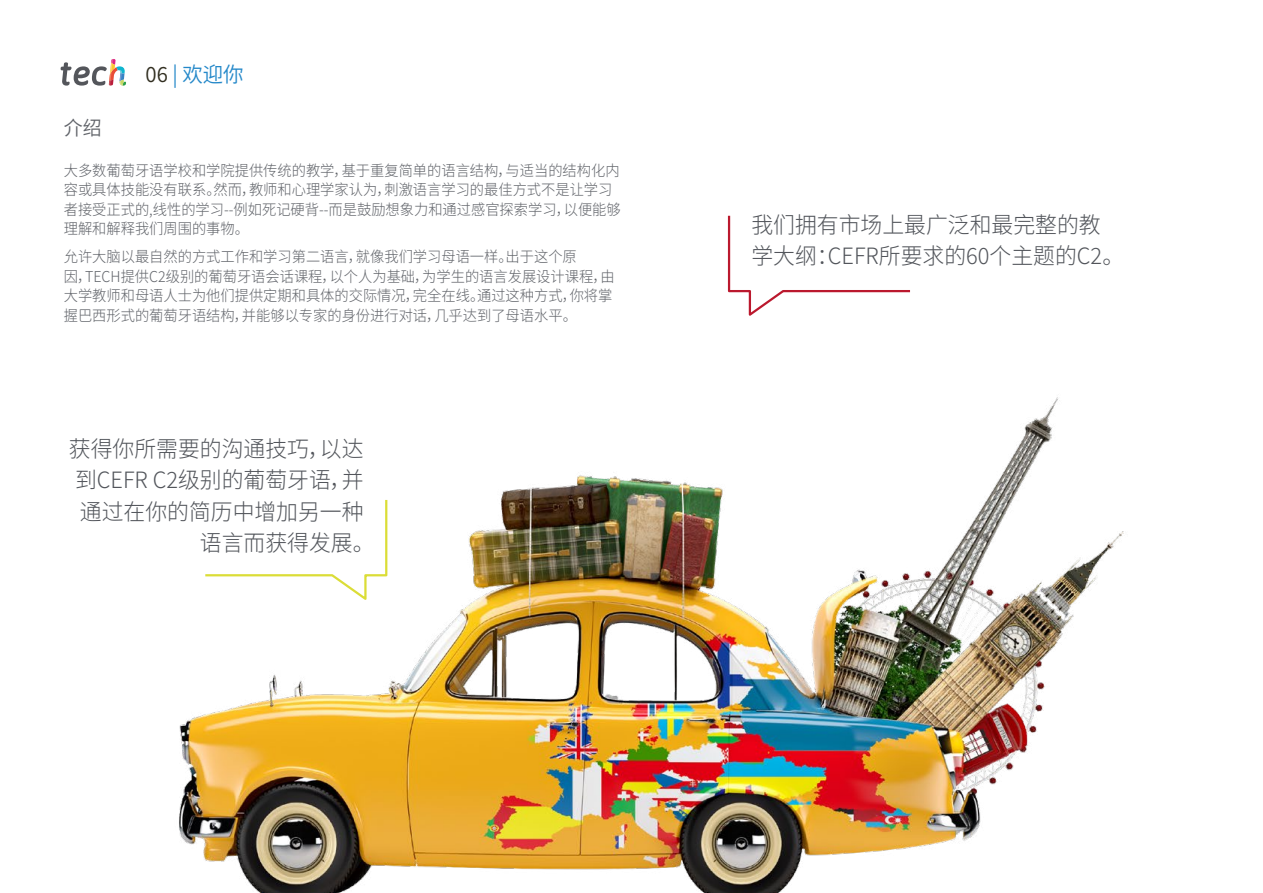
<style>
.page{position:relative;width:1263px;height:893px;background:#fff}
.page>*{position:absolute;margin:0;border:0;box-sizing:border-box;transform-origin:0 0}
.t1{font:300 22.5px/31.5px "Source Han Sans CN";color:#52555b}
.t2{font:21px "Source Han Sans CN";color:#2488c9}
.t3{font:19.5px "Source Han Sans CN";color:#61646a}
.t4{font:300 15px/19.5px "Source Han Sans CN";color:#61646a;scale:.95 1}
.s1{color:#312e20}
</style>
<div class="page">
<svg style="left:61px;top:59px;width:65px;height:27px"></svg>
<img style="left:179px;top:397px;width:945px;height:496px">
<svg style="left:203px;top:498px;width:185px;height:105px"></svg>
<svg style="left:727px;top:215px;width:183px;height:101px"></svg>
<h3 class="t3" style="left:64px;top:116px;width:39px">介绍</h3>
<h2 class="t2" style="left:146px;top:63px;width:99px"><span class="s1">06</span> | 欢迎你</h2>
<p class="t4" style="left:64px;top:161px;width:588px">大多数葡萄牙语学校和学院提供传统的教学，基于重复简单的语言结构，与适当的结构化内容或具体技能没有联系。然而，教师和心理学家认为，刺激语言学习的最佳方式不是让学习者接受正式的,线性的学习--例如死记硬背--而是鼓励想象力和通过感官探索学习，以便能够理解和解释我们周围的事物。</p>
<p class="t4" style="left:64px;top:247px;width:581px">允许大脑以最自然的方式工作和学习第二语言，就像我们学习母语一样。出于这个原<br>因，TECH提供C2级别的葡萄牙语会话课程，以个人为基础，为学生的语言发展设计课程，由大学教师和母语人士为他们提供定期和具体的交际情况，完全在线。通过这种方式，你将掌握巴西形式的葡萄牙语结构，并能够以专家的身份进行对话，几乎达到了母语水平。</p>
<h1 class="t1" style="left:69px;top:433px;width:296px">获得你所需要的沟通技巧，以达</h1>
<h1 class="t1" style="left:75px;top:465px;width:290px">到CEFR C2级别的葡萄牙语，并</h1>
<h1 class="t1" style="left:80px;top:496px;width:285px">通过在你的简历中增加另一种</h1>
<h1 class="t1" style="left:200px;top:528px;width:176px">语言而获得发展。</h1>
<h1 class="t1" style="left:751px;top:209px;width:374px">我们拥有市场上最广泛和最完整的教学大纲：CEFR所要求的60个主题的C2。</h1>
</div>
